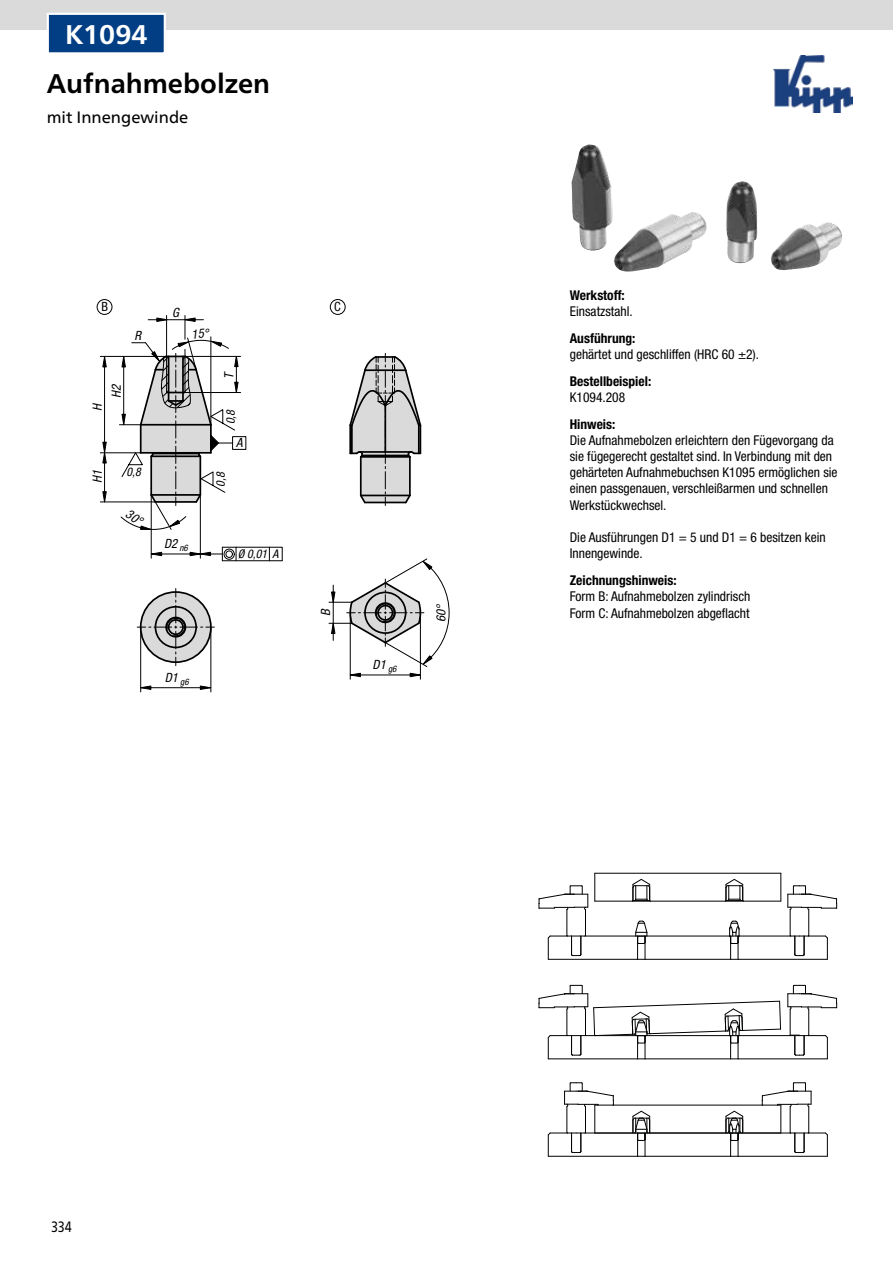
<style>
.page{position:relative;width:893px;height:1263px;background:#fff}
.page>*{position:absolute;margin:0;border:0;box-sizing:border-box;transform-origin:0 0}
.t1{font:700 27px "Frutiger Neue LTW1 G";color:#000}
.t2{font:700 27px "Frutiger Neue LTW1 G";color:#fff}
.t3{font:16.5px "Frutiger Neue LTW1 G";color:#000}
.t4{font:15px "Frutiger Neue LTW1 G";color:#000;scale:.81 1}
.t5{font:condensed 13.5px/16.2px "Helvetica Neue LTW1 G";color:#000}
.t6{font:700 condensed 13.5px "Helvetica Neue LTW1 G";color:#000}
.t7{font:italic condensed 12.75px "Helvetica Neue LTW1 G";color:#000}
.t8{font:condensed 12.75px "Helvetica Neue LTW1 G";color:#000}
.t9{font:italic condensed 11.85px "Helvetica Neue LTW1 G";color:#000}
</style>
<div class="page">
<div style="left:0;top:0;width:893px;height:30px;background:#dadada"></div>
<img style="left:773px;top:55px;width:79px;height:58px">
<img style="left:571px;top:145px;width:271px;height:127px">
<div style="left:97px;top:299px;width:15px;height:16px;border:1px solid #000;border-radius:50%"></div>
<div style="left:330px;top:299px;width:16px;height:16px;border:1px solid #000;border-radius:50%"></div>
<svg style="left:199px;top:685px;width:13px;height:5px"></svg>
<svg style="left:150px;top:551px;width:12px;height:6px"></svg>
<svg style="left:141px;top:685px;width:11px;height:5px"></svg>
<svg style="left:137px;top:588px;width:77px;height:78px"></svg>
<svg style="left:349px;top:353px;width:73px;height:152px"></svg>
<hr style="left:100px;top:356px;width:67px;height:1px;background:#000">
<svg style="left:102px;top:355px;width:5px;height:13px"></svg>
<svg style="left:102px;top:441px;width:5px;height:23px"></svg>
<svg style="left:102px;top:491px;width:5px;height:12px"></svg>
<hr style="left:104px;top:356px;width:1px;height:96px;background:#000">
<hr style="left:100px;top:452px;width:41px;height:1px;background:#000">
<hr style="left:100px;top:501px;width:55px;height:1px;background:#000">
<hr style="left:104px;top:452px;width:1px;height:50px;background:#000">
<hr style="left:183px;top:356px;width:58px;height:1px;background:#000">
<hr style="left:185px;top:392px;width:56px;height:1px;background:#000">
<hr style="left:151px;top:495px;width:1px;height:63px;background:#000">
<hr style="left:200px;top:495px;width:1px;height:63px;background:#000">
<hr style="left:151px;top:553px;width:49px;height:1px;background:#000">
<svg style="left:189px;top:546px;width:94px;height:15px"></svg>
<div style="left:232px;top:436px;width:14px;height:14px;border:1px solid #000"></div>
<hr style="left:140px;top:627px;width:1px;height:65px;background:#000">
<hr style="left:210px;top:627px;width:1px;height:65px;background:#000">
<hr style="left:141px;top:687px;width:70px;height:1px;background:#000">
<svg style="left:329px;top:558px;width:121px;height:120px"></svg>
<hr style="left:333px;top:585px;width:1px;height:55px;background:#000">
<hr style="left:350px;top:613px;width:1px;height:66px;background:#000">
<hr style="left:420px;top:613px;width:1px;height:66px;background:#000">
<hr style="left:350px;top:674px;width:70px;height:1px;background:#000">
<div style="left:48px;top:14px;width:117px;height:39px;background:#023e84"></div>
<div style="left:47px;top:13px;width:119px;height:41px;border:2px solid #fff"></div>
<hr style="left:738px;top:1058px;width:89px;height:1px;background:#010202">
<hr style="left:739px;top:1035px;width:52px;height:1px;background:#010202">
<hr style="left:613px;top:1105px;width:149px;height:1px;background:#010202">
<hr style="left:548px;top:1156px;width:90px;height:1px;background:#010202">
<hr style="left:585px;top:1133px;width:51px;height:1px;background:#010202">
<hr style="left:739px;top:1133px;width:52px;height:1px;background:#010202">
<hr style="left:738px;top:1156px;width:89px;height:1px;background:#010202">
<hr style="left:647px;top:1133px;width:83px;height:1px;background:#010202">
<hr style="left:645px;top:1156px;width:86px;height:1px;background:#010202">
<hr style="left:548px;top:959px;width:90px;height:1px;background:#010202">
<hr style="left:585px;top:936px;width:51px;height:1px;background:#010202">
<hr style="left:645px;top:959px;width:86px;height:1px;background:#010202">
<hr style="left:647px;top:936px;width:83px;height:1px;background:#010202">
<hr style="left:738px;top:959px;width:89px;height:1px;background:#010202">
<hr style="left:739px;top:936px;width:52px;height:1px;background:#010202">
<hr style="left:595px;top:873px;width:186px;height:1px;background:#010202">
<hr style="left:595px;top:901px;width:37px;height:1px;background:#010202">
<hr style="left:650px;top:901px;width:75px;height:1px;background:#010202">
<hr style="left:743px;top:901px;width:38px;height:1px;background:#010202">
<svg style="left:781px;top:873px;width:1px;height:28px"></svg>
<svg style="left:632px;top:879px;width:19px;height:23px"></svg>
<svg style="left:725px;top:879px;width:19px;height:23px"></svg>
<svg style="left:788px;top:985px;width:49px;height:74px"></svg>
<svg style="left:762px;top:1082px;width:66px;height:74px"></svg>
<svg style="left:548px;top:1082px;width:66px;height:74px"></svg>
<svg style="left:538px;top:873px;width:57px;height:86px"></svg>
<svg style="left:788px;top:885px;width:49px;height:74px"></svg>
<svg style="left:725px;top:1110px;width:18px;height:47px"></svg>
<svg style="left:632px;top:1110px;width:18px;height:47px"></svg>
<svg style="left:538px;top:985px;width:243px;height:74px"></svg>
<svg style="left:728px;top:920px;width:12px;height:40px"></svg>
<svg style="left:634px;top:920px;width:14px;height:40px"></svg>
<svg style="left:119px;top:315px;width:120px;height:216px"></svg>
<h1 class="t2" style="left:65px;top:18px;width:84px">K1094</h1>
<h1 class="t1" style="left:47px;top:67px;width:225px">Aufnahmebolzen</h1>
<p class="t3" style="left:47px;top:107px;width:143px">mit Innengewinde</p>
<p class="t8" style="left:102px;top:299px;width:8px">B</p>
<p class="t8" style="left:334px;top:299px;width:8px">C</p>
<p class="t7" style="left:172px;top:306px;width:8px">G</p>
<p class="t7" style="left:135px;top:328px;width:8px">R</p>
<p class="t7" style="left:90px;top:410px;width:9px;rotate:-90deg">H</p>
<p class="t7" style="left:90px;top:483px;width:14px;rotate:-90deg">H1</p>
<p class="t7" style="left:109px;top:398px;width:15px;rotate:-90deg">H2</p>
<p class="t7" style="left:222px;top:379px;width:9px;rotate:-90deg">T</p>
<p class="t9" style="left:224px;top:424px;width:17px;rotate:-90deg">0,8</p>
<p class="t7" style="left:236px;top:435px;width:8px">A</p>
<p class="t9" style="left:127px;top:465px;width:16px">0,8</p>
<p class="t9" style="left:214px;top:487px;width:17px;rotate:-90deg">0,8</p>
<p class="t7" style="left:164px;top:536px;width:25px">D2 <sub>n6</sub></p>
<p class="t9" style="left:238px;top:547px;width:42px">Ø 0,01 A</p>
<p class="t7" style="left:165px;top:671px;width:25px">D1 <sub>g6</sub></p>
<p class="t7" style="left:318px;top:616px;width:9px;rotate:-90deg">B</p>
<p class="t7" style="left:434px;top:622px;width:20px;rotate:-90deg">60°</p>
<p class="t7" style="left:373px;top:657px;width:25px">D1 <sub>g6</sub></p>
<p class="t6" style="left:570px;top:287px;width:57px">Werkstoff:</p>
<p class="t5" style="left:570px;top:303px;width:64px">Einsatzstahl.</p>
<p class="t6" style="left:570px;top:330px;width:67px">Ausführung:</p>
<p class="t5" style="left:570px;top:346px;width:191px">gehärtet und geschliffen (HRC 60 ±2).</p>
<p class="t6" style="left:570px;top:373px;width:83px">Bestellbeispiel:</p>
<p class="t5" style="left:570px;top:389px;width:57px">K1094.208</p>
<p class="t6" style="left:570px;top:416px;width:47px">Hinweis:</p>
<p class="t5" style="left:570px;top:432px;width:269px">Die Aufnahmebolzen erleichtern den Fügevorgang da sie fügegerecht gestaltet sind. In Verbindung mit den gehärteten Aufnahmebuchsen K1095 ermöglichen sie einen passgenauen, verschleißarmen und schnellen Werkstückwechsel.</p>
<p class="t5" style="left:570px;top:529px;width:258px">Die Ausführungen D1 = 5 und D1 = 6 besitzen kein<br>Innengewinde.</p>
<p class="t6" style="left:570px;top:572px;width:108px">Zeichnungshinweis:</p>
<p class="t5" style="left:570px;top:588px;width:182px">Form B: Aufnahmebolzen zylindrisch<br>Form C: Aufnahmebolzen abgeflacht</p>
<p class="t4" style="left:51px;top:1218px;width:27px">334</p>
</div>
